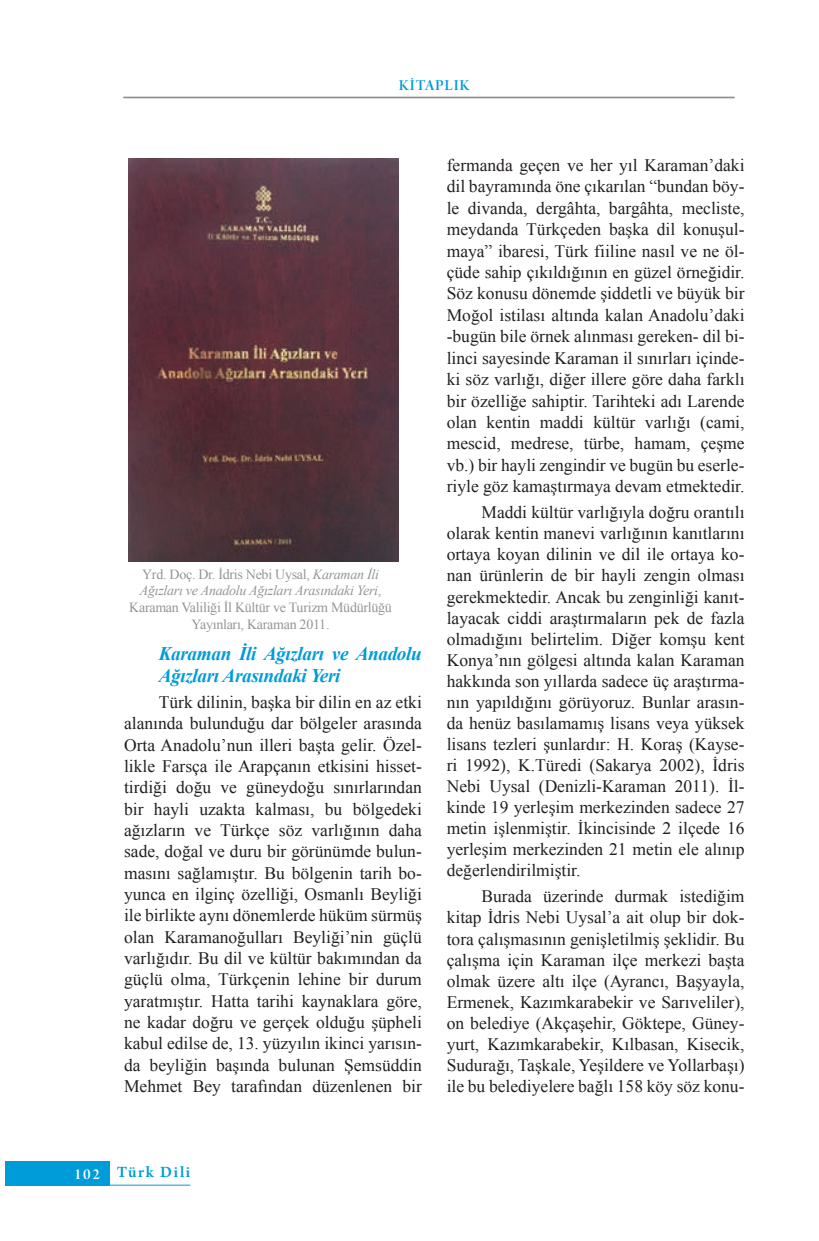
<style>
.page{position:relative;width:819px;height:1241px;background:#fff}
.page>*{position:absolute;margin:0;border:0;box-sizing:border-box;transform-origin:0 0}
.t1{font:italic 700 19.25px/21.3px "Times New Roman";letter-spacing:-.02em;color:#009cd9}
.t2{font:17.5px/21.3px "Times New Roman";color:#231f20;text-align:justify}
.t3{font:600 16.62px "Arno Pro";letter-spacing:.1em;color:#009cd9}
.t4{font:16.1px "Arno Pro Smbd Display";letter-spacing:.05em;color:#009cd9}
.t5{font:14px/16.8px "Times New Roman";letter-spacing:-.02em;color:#939598;text-align:center}
.s1{font-style:italic}
</style>
<div class="page">
<hr style="left:123px;top:97px;width:611px;height:1px;background:#808285">
<div style="left:5px;top:1160px;width:104px;height:25px;background:#009cd9"></div>
<hr style="left:109px;top:1184px;width:81px;height:1px;background:#009cd9">
<img style="left:129px;top:159px;width:269px;height:402px">
<p class="t4" style="left:399px;top:76px;width:72px">KİTAPLIK</p>
<p class="t5" style="left:129px;top:565px;width:264px">Yrd. Doç. Dr. İdris Nebi Uysal, <span class="s1">Karaman İli Ağızları ve Anadolu Ağızları Arasındaki Yeri</span>, Karaman Valiliği İl Kültür ve Turizm Müdürlüğü Yayınları, Karaman 2011.</p>
<p class="t1" style="left:159px;top:642px;width:264px">Karaman İli Ağızları ve Anadolu<br>Ağızları Arasındaki Yeri</p>
<p class="t2" style="left:124px;top:691px;width:299px;text-indent:35px">Türk dilinin, başka bir dilin en az etki alanında bulunduğu dar bölgeler arasında Orta Anadolu’nun illeri başta gelir. Özel&shy;likle Farsça ile Arapçanın etkisini hisset&shy;tirdiği doğu ve güneydoğu sınırlarından bir hayli uzakta kalması, bu bölgedeki ağızların ve Türkçe söz varlığının daha sade, doğal ve duru bir görünümde bulun&shy;masını sağlamıştır. Bu bölgenin tarih bo&shy;yunca en ilginç özelliği, Osmanlı Beyliği ile birlikte aynı dönemlerde hüküm sürmüş olan Karamanoğulları Beyliği’nin güçlü varlığıdır. Bu dil ve kültür bakımından da güçlü olma, Türkçenin lehine bir durum yaratmıştır. Hatta tarihi kaynaklara göre, ne kadar doğru ve gerçek olduğu şüpheli kabul edilse de, 13. yüzyılın ikinci yarısın&shy;da beyliğin başında bulunan Şemsüddin Mehmet Bey tarafından düzenlenen bir</p>
<p class="t2" style="left:446px;top:154px;width:299px">fermanda geçen ve her yıl Karaman’daki dil bayramında öne çıkarılan “bundan böy&shy;le divanda, dergâhta, bargâhta, mecliste, meydanda Türkçeden başka dil konuşul&shy;maya” ibaresi, Türk fiiline nasıl ve ne öl&shy;çüde sahip çıkıldığının en güzel örneğidir.<br>Söz konusu dönemde şiddetli ve büyük bir Moğol istilası altında kalan Anadolu’daki -bugün bile örnek alınması gereken- dil bi&shy;linci sayesinde Karaman il sınırları içinde&shy;ki söz varlığı, diğer illere göre daha farklı bir özelliğe sahiptir. Tarihteki adı Larende olan kentin maddi kültür varlığı (cami, mescid, medrese, türbe, hamam, çeşme vb.) bir hayli zengindir ve bugün bu eserle&shy;riyle göz kamaştırmaya devam etmektedir.</p>
<p class="t2" style="left:446px;top:501px;width:299px;text-indent:35px">Maddi kültür varlığıyla doğru orantılı olarak kentin manevi varlığının kanıtlarını ortaya koyan dilinin ve dil ile ortaya ko&shy;nan ürünlerin de bir hayli zengin olması gerekmektedir. Ancak bu zenginliği kanıt&shy;layacak ciddi araştırmaların pek de fazla olmadığını belirtelim. Diğer komşu kent Konya’nın gölgesi altında kalan Karaman hakkında son yıllarda sadece üç araştırma&shy;nın yapıldığını görüyoruz. Bunlar arasın&shy;da henüz basılamamış lisans veya yüksek lisans tezleri şunlardır: H. Koraş (Kayse&shy;ri 1992), K.Türedi (Sakarya 2002), İdris Nebi Uysal (Denizli-Karaman 2011). İl&shy;kinde 19 yerleşim merkezinden sadece 27 metin işlenmiştir. İkincisinde 2 ilçede 16 yerleşim merkezinden 21 metin ele alınıp değerlendirilmiştir.</p>
<p class="t2" style="left:446px;top:885px;width:299px;text-indent:35px">Burada üzerinde durmak istediğim kitap İdris Nebi Uysal’a ait olup bir dok&shy;tora çalışmasının genişletilmiş şeklidir. Bu çalışma için Karaman ilçe merkezi başta olmak üzere altı ilçe (Ayrancı, Başyayla, Ermenek, Kazımkarabekir ve Sarıveliler), on belediye (Akçaşehir, Göktepe, Güney&shy;yurt, Kazımkarabekir, Kılbasan, Kisecik, Sudurağı, Taşkale, Yeşildere ve Yollarbaşı) ile bu belediyelere bağlı 158 köy söz konu-</p>
<p class="t3" style="left:74px;top:1162px;width:118px"><sub>102</sub> Türk Dili</p>
</div>
